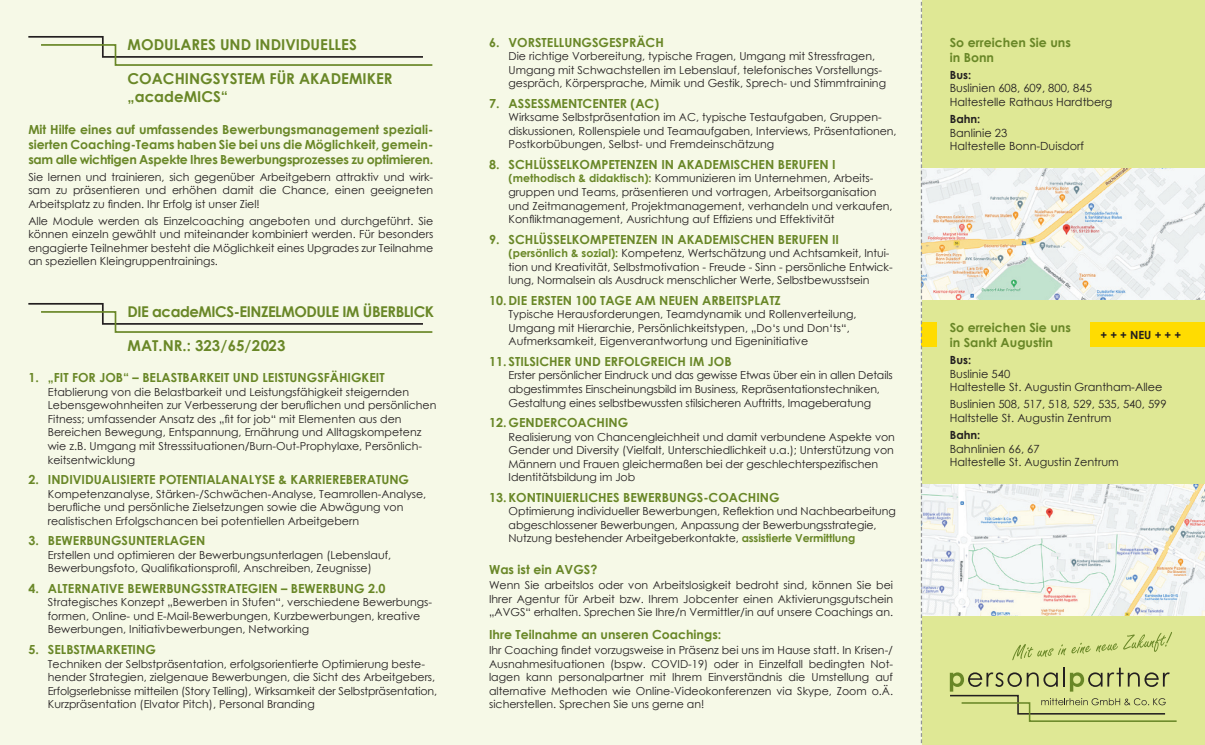
<style>
.page{position:relative;width:1205px;height:745px;background:#fff}
.page>*{position:absolute;margin:0;border:0;box-sizing:border-box;transform-origin:0 0}
.t1{font:700 15px/18px "Century Gothic";color:#698727}
.t2{font:700 14.88px "Century Gothic";letter-spacing:-.03em;color:#698727}
.t3{font:700 12.5px/15px "Century Gothic";color:#698727}
.t4{font:11.25px/13.5px "Century Gothic";color:#231f20}
.t5{font:700 11.25px "Century Gothic";color:#231f20}
.t6{font:11px/13.5px "Century Gothic";color:#231f20}
.s1{font-weight:700;color:#698727}
</style>
<div class="page">
<div style="left:921px;top:0;width:284px;height:744px;background:#dfe895"></div>
<div style="left:0;top:0;width:921px;height:744px;background:#f6f9e7"></div>
<svg style="left:28px;top:36px;width:405px;height:30px"></svg>
<svg style="left:28px;top:303px;width:405px;height:30px"></svg>
<svg style="left:950px;top:667px;width:226px;height:54px"></svg>
<svg style="left:1012px;top:632px;width:160px;height:27px"></svg>
<img style="left:922px;top:168px;width:283px;height:131px">
<img style="left:922px;top:484px;width:283px;height:131px">
<div style="left:1090px;top:322px;width:115px;height:25px;background:#ffdc01"></div>
<div style="left:921px;top:322px;width:16px;height:25px;background:#ffdc01"></div>
<svg style="left:921px;top:0;width:1px;height:744px"></svg>
<h1 class="t1" style="left:128px;top:35px;width:231px">MODULARES UND INDIVIDUELLES</h1>
<h1 class="t1" style="left:128px;top:69px;width:266px">COACHINGSYSTEM FÜR AKADEMIKER „acadeMICS“</h1>
<p class="t3" style="left:28px;top:121px;width:406px;text-align:justify">Mit Hilfe eines auf umfassendes Bewerbungsmanagement speziali&shy;sierten Coaching-Teams haben Sie bei uns die Möglichkeit, gemein&shy;sam alle wichtigen Aspekte Ihres Bewerbungsprozesses zu optimieren.</p>
<p class="t6" style="left:28px;top:170px;width:406px;text-align:justify">Sie lernen und trainieren, sich gegenüber Arbeitgebern attraktiv und wirk&shy;sam zu präsentieren und erhöhen damit die Chance, einen geeigneten Arbeitsplatz zu finden. Ihr Erfolg ist unser Ziel!</p>
<p class="t6" style="left:28px;top:214px;width:406px;text-align:justify">Alle Module werden als Einzelcoaching angeboten und durchgeführt. Sie können einzeln gewählt und miteinander kombiniert werden. Für besonders engagierte Teilnehmer besteht die Möglichkeit eines Upgrades zur Teilnahme an speziellen Kleingruppentrainings.</p>
<h2 class="t2" style="left:128px;top:302px;width:308px">DIE acadeMICS-EINZELMODULE IM ÜBERBLICK</h2>
<h1 class="t1" style="left:128px;top:336px;width:159px">MAT.NR.: 323/65/2023</h1>
<p class="t3" style="left:28px;top:370px;width:358px">1. „FIT FOR JOB“ – BELASTBARKEIT UND LEISTUNGSFÄHIGKEIT</p>
<p class="t6" style="left:48px;top:385px;width:390px">Etablierung von die Belastbarkeit und Leistungsfähigkeit steigernden Lebensgewohnheiten zur Verbesserung der beruflichen und persönlichen Fitness; umfassender Ansatz des „fit for job“ mit Elementen aus den Bereichen Bewegung, Entspannung, Ernährung und Alltagskompetenz wie z.B. Umgang mit Stresssituationen/Burn-Out-Prophylaxe, Persönlich&shy;keitsentwicklung</p>
<p class="t3" style="left:28px;top:471px;width:382px">2. INDIVIDUALISIERTE POTENTIALANALYSE &amp; KARRIEREBERATUNG</p>
<p class="t6" style="left:48px;top:486px;width:380px">Kompetenzanalyse, Stärken-/Schwächen-Analyse, Teamrollen-Analyse, berufliche und persönliche Zielsetzungen sowie die Abwägung von realistischen Erfolgschancen bei potentiellen Arbeitgebern</p>
<p class="t3" style="left:28px;top:532px;width:178px">3. BEWERBUNGSUNTERLAGEN</p>
<p class="t6" style="left:48px;top:547px;width:345px">Erstellen und optimieren der Bewerbungsunterlagen (Lebenslauf,<br>Bewerbungsfoto, Qualifikationsprofil, Anschreiben, Zeugnisse)</p>
<p class="t3" style="left:28px;top:580px;width:359px">4. ALTERNATIVE BEWERBUNGSSTRATEGIEN – BEWERBUNG 2.0</p>
<p class="t6" style="left:48px;top:595px;width:386px">Strategisches Konzept „Bewerben in Stufen“, verschiedene Bewerbungs&shy;formen, Online- und E-Mail-Bewerbungen, Kurzbewerbungen, kreative<br>Bewerbungen, Initiativbewerbungen, Networking</p>
<p class="t3" style="left:28px;top:641px;width:129px">5. SELBSTMARKETING</p>
<p class="t6" style="left:48px;top:656px;width:391px">Techniken der Selbstpräsentation, erfolgsorientierte Optimierung beste&shy;hender Strategien, zielgenaue Bewerbungen, die Sicht des Arbeitgebers, Erfolgserlebnisse mitteilen (Story Telling), Wirksamkeit der Selbstpräsentation, Kurzpräsentation (Elvator Pitch), Personal Branding</p>
<p class="t3" style="left:489px;top:34px;width:176px">6. VORSTELLUNGSGESPRÄCH</p>
<p class="t6" style="left:508px;top:49px;width:379px">Die richtige Vorbereitung, typische Fragen, Umgang mit Stressfragen,<br>Umgang mit Schwachstellen im Lebenslauf, telefonisches Vorstellungs&shy;gespräch, Körpersprache, Mimik und Gestik, Sprech- und Stimmtraining</p>
<p class="t3" style="left:489px;top:95px;width:171px">7. ASSESSMENTCENTER (AC)</p>
<p class="t6" style="left:508px;top:110px;width:390px">Wirksame Selbstpräsentation im AC, typische Testaufgaben, Gruppen&shy;diskussionen, Rollenspiele und Teamaufgaben, Interviews, Präsentationen,<br>Postkorbübungen, Selbst- und Fremdeinschätzung</p>
<p class="t3" style="left:489px;top:156px;width:348px">8. SCHLÜSSELKOMPETENZEN IN AKADEMISCHEN BERUFEN I</p>
<p class="t6" style="left:508px;top:171px;width:385px"><span class="s1">(methodisch &amp; didaktisch):</span> Kommunizieren im Unternehmen, Arbeits&shy;gruppen und Teams, präsentieren und vortragen, Arbeitsorganisation und Zeitmanagement, Projektmanagement, verhandeln und verkaufen, Konfliktmanagement, Ausrichtung auf Effiziens und Effektivität</p>
<p class="t3" style="left:489px;top:231px;width:351px">9. SCHLÜSSELKOMPETENZEN IN AKADEMISCHEN BERUFEN II</p>
<p class="t6" style="left:508px;top:246px;width:386px"><span class="s1">(persönlich &amp; sozial):</span> Kompetenz, Wertschätzung und Achtsamkeit, Intui&shy;tion und Kreativität, Selbstmotivation - Freude - Sinn - persönliche Entwick&shy;lung, Normalsein als Ausdruck menschlicher Werte, Selbstbewusstsein</p>
<p class="t3" style="left:489px;top:292px;width:293px">10. DIE ERSTEN 100 TAGE AM NEUEN ARBEITSPLATZ</p>
<p class="t6" style="left:508px;top:307px;width:349px">Typische Herausforderungen, Teamdynamik und Rollenverteilung,<br>Umgang mit Hierarchie, Persönlichkeitstypen, „Do‘s und Don‘ts“,<br>Aufmerksamkeit, Eigenverantwortung und Eigeninitiative</p>
<p class="t3" style="left:489px;top:353px;width:244px">11. STILSICHER UND ERFOLGREICH IM JOB</p>
<p class="t6" style="left:508px;top:368px;width:386px">Erster persönlicher Eindruck und das gewisse Etwas über ein in allen Details abgestimmtes Einscheinungsbild im Business, Repräsentationstechniken,<br>Gestaltung eines selbstbewussten stilsicheren Auftritts, Imageberatung</p>
<p class="t3" style="left:489px;top:414px;width:141px">12. GENDERCOACHING</p>
<p class="t6" style="left:508px;top:429px;width:388px">Realisierung von Chancengleichheit und damit verbundene Aspekte von Gender und Diversity (Vielfalt, Unterschiedlichkeit u.a.); Unterstützung von Männern und Frauen gleichermaßen bei der geschlechterspezifischen Identitätsbildung im Job</p>
<p class="t3" style="left:489px;top:489px;width:292px">13. KONTINUIERLICHES BEWERBUNGS-COACHING</p>
<p class="t6" style="left:508px;top:504px;width:389px">Optimierung individueller Bewerbungen, Reflektion und Nachbearbeitung abgeschlossener Bewerbungen, Anpassung der Bewerbungsstrategie,<br>Nutzung bestehender Arbeitgeberkontakte, <span class="s1">assistierte Vermittlung</span></p>
<p class="t3" style="left:489px;top:561px;width:110px">Was ist ein AVGS?</p>
<p class="t6" style="left:489px;top:578px;width:405px;text-align:justify">Wenn Sie arbeitslos oder von Arbeitslosigkeit bedroht sind, können Sie bei Ihrer Agentur für Arbeit bzw. Ihrem Jobcenter einen Aktivierungsgutschein „AVGS“ erhalten. Sprechen Sie Ihre/n Vermittler/in auf unsere Coachings an.</p>
<p class="t3" style="left:489px;top:626px;width:234px">Ihre Teilnahme an unseren Coachings:</p>
<p class="t6" style="left:489px;top:642px;width:405px;text-align:justify">Ihr Coaching findet vorzugsweise in Präsenz bei uns im Hause statt. In Krisen-/ Ausnahmesituationen (bspw. COVID-19) oder in Einzelfall bedingten Not&shy;lagen kann personalpartner mit Ihrem Einverständnis die Umstellung auf alternative Methoden wie Online-Videokonferenzen via Skype, Zoom o.Ä. sicherstellen. Sprechen Sie uns gerne an!</p>
<p class="t3" style="left:950px;top:34px;width:122px">So erreichen Sie uns in Bonn</p>
<p class="t5" style="left:950px;top:68px;width:23px">Bus:</p>
<p class="t4" style="left:950px;top:81px;width:164px">Buslinien 608, 609, 800, 845<br>Haltestelle Rathaus Hardtberg</p>
<p class="t5" style="left:950px;top:112px;width:32px">Bahn:</p>
<p class="t4" style="left:950px;top:126px;width:136px">Banlinie 23<br>Haltestelle Bonn-Duisdorf</p>
<p class="t3" style="left:950px;top:319px;width:122px">So erreichen Sie uns in Sankt Augustin</p>
<p class="t5" style="left:950px;top:352px;width:23px">Bus:</p>
<p class="t4" style="left:950px;top:366px;width:214px">Buslinie 540<br>Haltestelle St. Augustin Grantham-Allee</p>
<p class="t4" style="left:950px;top:397px;width:218px">Buslinien 508, 517, 518, 529, 535, 540, 599<br>Haltstelle St. Augustin Zentrum</p>
<p class="t5" style="left:950px;top:427px;width:32px">Bahn:</p>
<p class="t4" style="left:950px;top:441px;width:170px">Bahnlinien 66, 67<br>Haltestelle St. Augustin Zentrum</p>
<p class="t5" style="left:1100px;top:327px;width:82px">+ + + NEU + + +</p>
</div>
